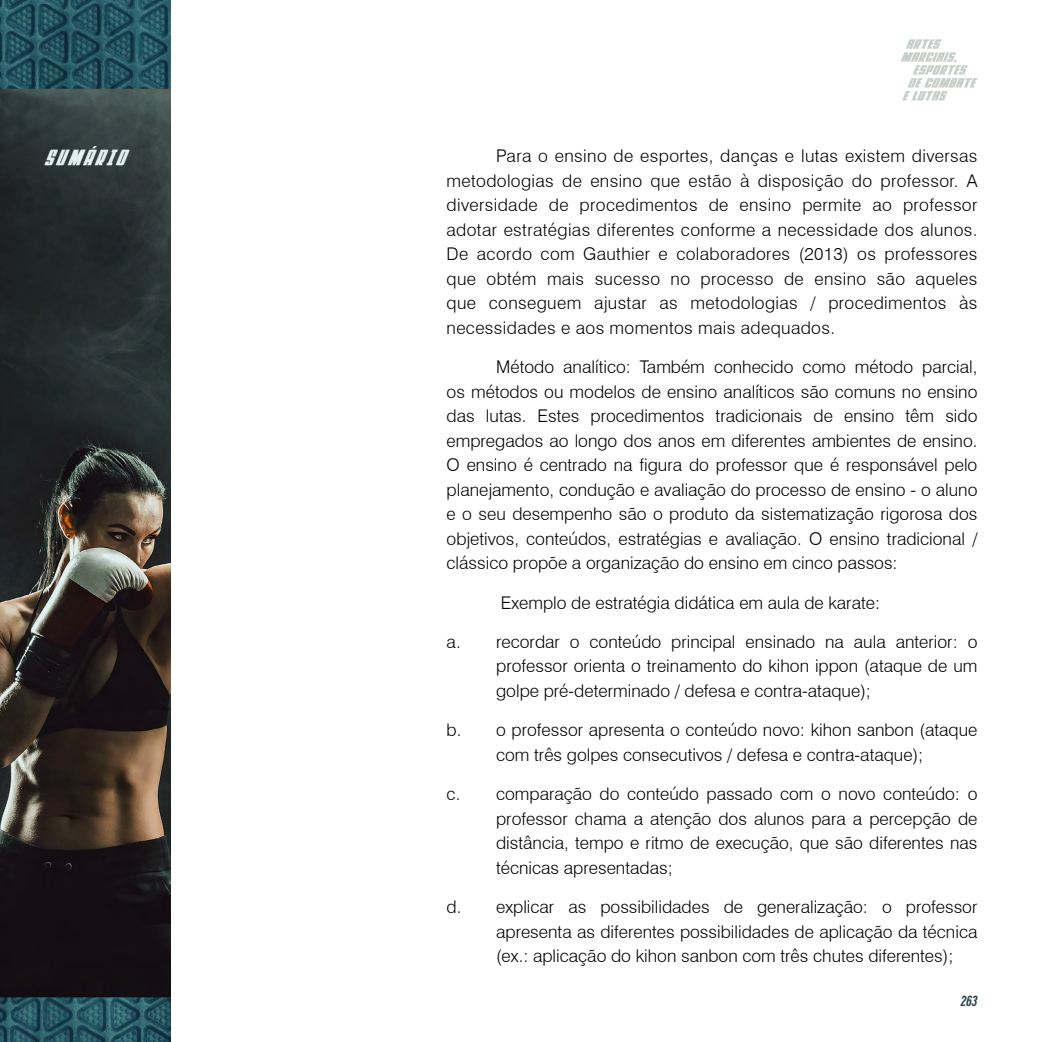
<style>
.page{position:relative;width:1042px;height:1042px;background:#fff}
.page>*{position:absolute;margin:0;border:0;box-sizing:border-box;transform-origin:0 0}
.t1{font:300 17.5px/24.5px "Swiss 721 BT";color:#000;text-align:justify}
.t2{font:italic condensed 17.5px "Power Lord";letter-spacing:.15em;color:#e2eff0}
.t3{font:italic 700 15.75px "Acumin Pro Extra Cond";color:#26414e}
</style>
<div class="page">
<img style="left:0;top:0;width:171px;height:1042px">
<svg style="left:901px;top:39px;width:76px;height:61px"></svg>
<p class="t2" style="left:45px;top:146px;width:82px">SUMÁRIO</p>
<p class="t1" style="left:446px;top:144px;width:532px;text-indent:50px">Para o ensino de esportes, danças e lutas existem diversas metodologias de ensino que estão à disposição do professor. A diversidade de procedimentos de ensino permite ao professor adotar estratégias diferentes conforme a necessidade dos alunos.<br>De acordo com Gauthier e colaboradores (2013) os professores que obtém mais sucesso no processo de ensino são aqueles que conseguem ajustar as metodologias / procedimentos às necessidades e aos momentos mais adequados.</p>
<p class="t1" style="left:446px;top:354px;width:532px;text-indent:50px">Método analítico: Também conhecido como método parcial, os métodos ou modelos de ensino analíticos são comuns no ensino das lutas. Estes procedimentos tradicionais de ensino têm sido empregados ao longo dos anos em diferentes ambientes de ensino.<br>O ensino é centrado na figura do professor que é responsável pelo planejamento, condução e avaliação do processo de ensino - o aluno e o seu desempenho são o produto da sistematização rigorosa dos objetivos, conteúdos, estratégias e avaliação. O ensino tradicional / clássico propõe a organização do ensino em cinco passos:</p>
<p class="t1" style="left:501px;top:590px;width:381px">Exemplo de estratégia didática em aula de karate:</p>
<p class="t1" style="left:496px;top:629px;width:483px;text-indent:-50px">a. recordar o conteúdo principal ensinado na aula anterior: o professor orienta o treinamento do kihon ippon (ataque de um golpe pré-determinado / defesa e contra-ataque);</p>
<p class="t1" style="left:446px;top:718px;width:532px;text-align:center">b. o professor apresenta o conteúdo novo: kihon sanbon (ataque com três golpes consecutivos / defesa e contra-ataque);</p>
<p class="t1" style="left:496px;top:781px;width:483px;text-indent:-50px">c. comparação do conteúdo passado com o novo conteúdo: o professor chama a atenção dos alunos para a percepção de distância, tempo e ritmo de execução, que são diferentes nas técnicas apresentadas;</p>
<p class="t1" style="left:496px;top:894px;width:483px;text-indent:-50px">d. explicar as possibilidades de generalização: o professor apresenta as diferentes possibilidades de aplicação da técnica (ex.: aplicação do kihon sanbon com três chutes diferentes);</p>
<p class="t3" style="left:960px;top:991px;width:18px">263</p>
</div>
